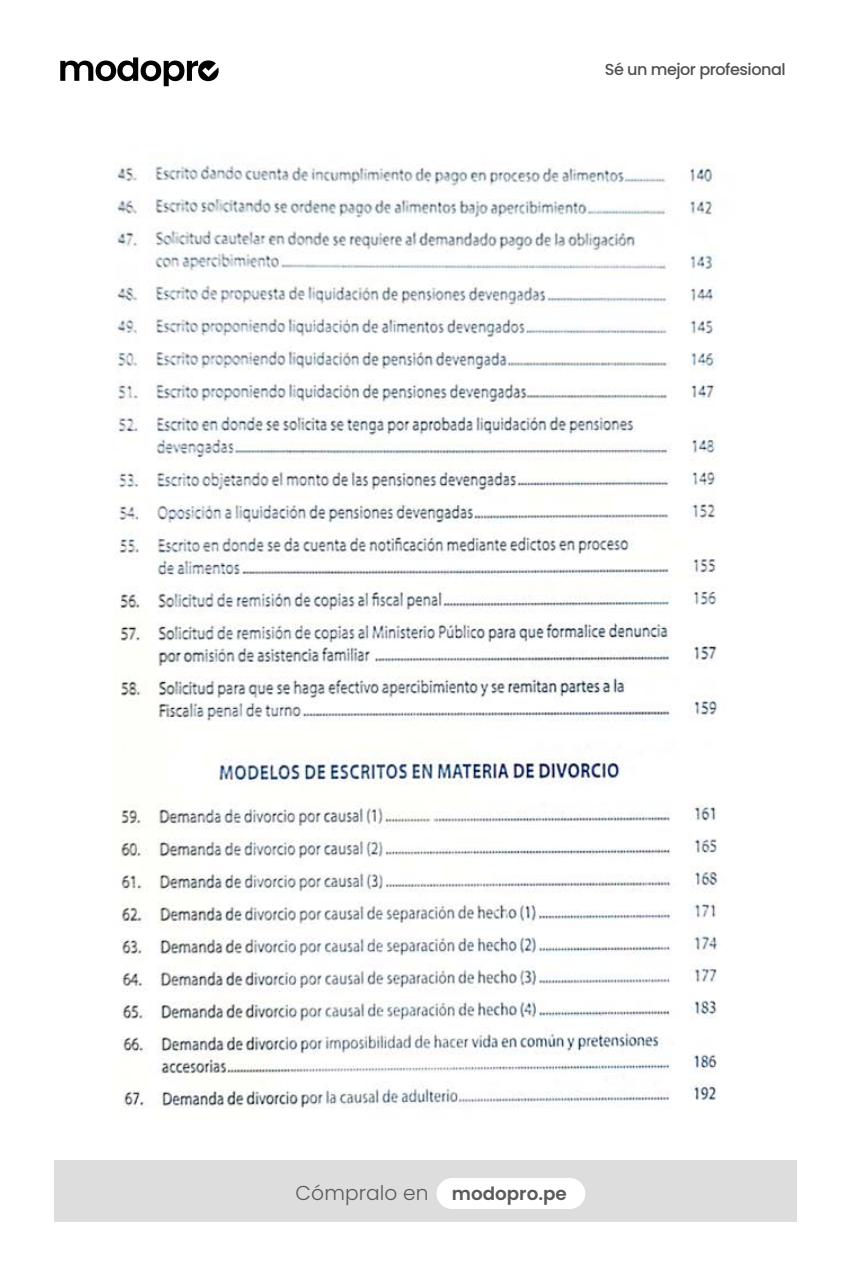
<style>
.page{position:relative;width:851px;height:1276px;background:#fff}
.page>*{position:absolute;margin:0;border:0;box-sizing:border-box;transform-origin:0 0}
.t1{font:300 20.1px "Poppins";letter-spacing:.005em;color:#5a5b59}
.t2{font:500 16.5px "Poppins";letter-spacing:-.03em;color:#515150}
.t3{font:500 16.05px "Poppins";letter-spacing:-.03em;color:#515150}
.s1{font-weight:600;font-size:18.3px}
</style>
<div class="page">
<img style="left:115px;top:163px;width:603px;height:946px">
<svg style="left:60px;top:57px;width:158px;height:29px"></svg>
<div style="left:54px;top:1160px;width:742px;height:62px;background:#ddddde"></div>
<div style="left:436px;top:1178px;width:32px;height:31px;background:#fff;border-radius:50%"></div>
<div style="left:554px;top:1178px;width:31px;height:31px;background:#fff;border-radius:50%"></div>
<div style="left:450px;top:1178px;width:120px;height:31px;background:#fff"></div>
<p class="t3" style="left:604px;top:60px;width:182px">Sé un mejor profesional</p>
<p class="t2" style="left:620px;top:60px;width:187px">Sé un mejor profesional</p>
<p class="t1" style="left:295px;top:1181px;width:273px">Cómpralo en <span class="s1">modopro.pe</span></p>
</div>
